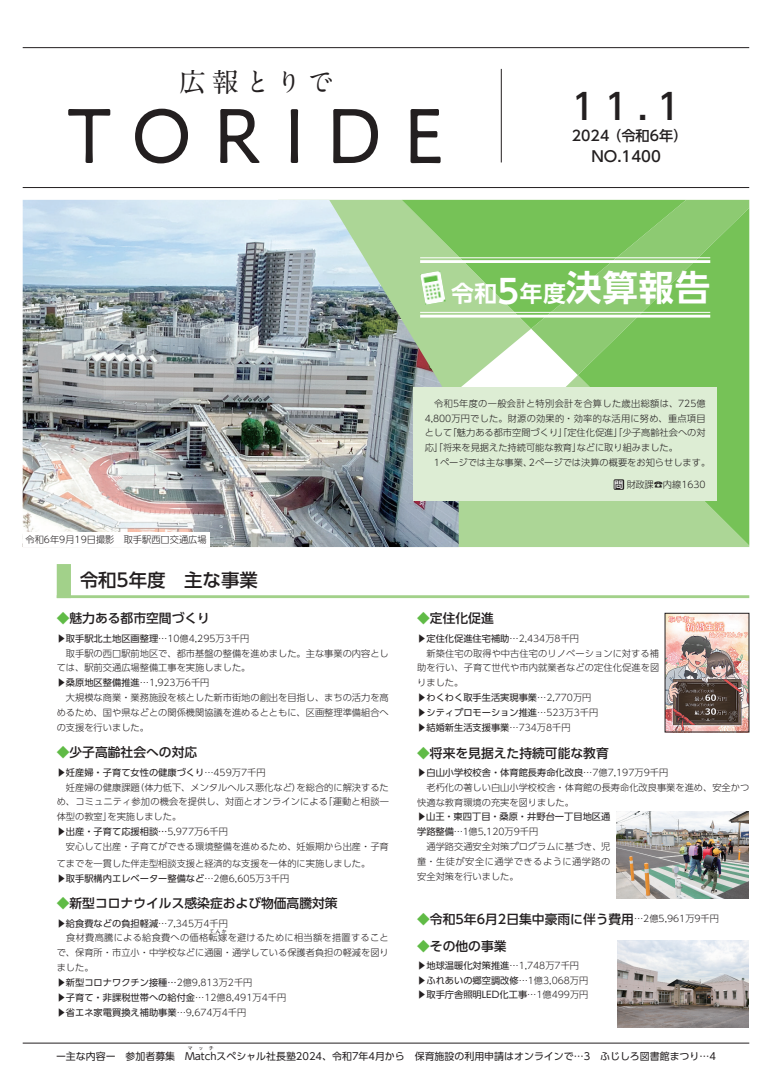
<style>
.page{position:relative;width:772px;height:1086px;background:#fff}
.page>*{position:absolute;margin:0;border:0;box-sizing:border-box;transform-origin:0 0}
.t1{font:77.7px "PA1 Gothic Std";letter-spacing:.28em;color:#231f20}
.t2{font:500 35.4px "UD Shin Go Pro";color:#231f20}
.t3{font:700 27px "A1 Mincho Std";letter-spacing:.18em;color:#231f20}
.t4{font:700 22.7px "UD Shin Go Pro De";color:#fff}
.t5{font:500 18.4px "UD Shin Go Pro";color:#231f20}
.t6{font:500 14.9px "UD Shin Go Pro";color:#231f20}
.t7{font:500 14.2px "UD Shin Go Pro";color:#231f20}
.t8{font:500 12.8px "UD Shin Go Pro";color:#231f20}
.t9{font:9.9px "UD Shin Go Pro";color:#231f20}
.t10{font:300 9.2px/14.9px "UD Shin Go Pro";color:#231f20}
.t11{font:300 9.2px/14.9px "UD Shin Go Pro";letter-spacing:.03em;color:#231f20}
.t12{font:5px "UD Shin Go Pro";color:#231f20}
.t13{font:300 4.6px "UD Shin Go Pro";color:#231f20}
.s1{font-size:32.7px}
.s2{font-size:35.4px}
.s3{color:#60bb46}
.s4{font-weight:400}
.s5{font-weight:500;color:#fff}
.s6{font-weight:300;font-size:9.2px}
</style>
<div class="page">
<hr style="left:23px;top:1042px;width:725px;height:1px;background:#231f20">
<div style="left:458px;top:200px;width:227px;height:8px;background:#76c257"></div>
<svg style="left:458px;top:208px;width:290px;height:339px;background:#a0d38a"></svg>
<svg style="left:577px;top:208px;width:171px;height:337px;background:#85c769"></svg>
<hr style="left:23px;top:47px;width:725px;height:1px;background:#231f20">
<hr style="left:23px;top:187px;width:725px;height:1px;background:#231f20">
<hr style="left:500px;top:69px;width:1px;height:93px;background:#231f20">
<hr style="left:57px;top:595px;width:691px;height:3px;background:#a2d18a">
<div style="left:57px;top:564px;width:14px;height:34px;background:#a2d18a"></div>
<img style="left:617px;top:940px;width:131px;height:87px">
<img style="left:616px;top:811px;width:131px;height:87px">
<img style="left:23px;top:200px;width:435px;height:347px">
<hr style="left:420px;top:312px;width:289px;height:1px;background:#fff">
<hr style="left:420px;top:315px;width:289px;height:2px;background:#fff">
<img style="left:420px;top:271px;width:25px;height:34px">
<hr style="left:420px;top:257px;width:289px;height:1px;background:#fff">
<hr style="left:420px;top:260px;width:289px;height:3px;background:#fff">
<div style="left:413px;top:387px;width:303px;height:114px;background:#ddedd4"></div>
<div style="left:613px;top:479px;width:10px;height:11px;background:#231f20"></div>
<div style="left:23px;top:532px;width:186px;height:15px;background:#fff"></div>
<img style="left:666px;top:615px;width:80px;height:115px">
<h3 class="t3" style="left:179px;top:60px;width:156px">広報とりで</h3>
<h1 class="t1" style="left:65px;top:90px;width:381px">TORIDE</h1>
<h2 class="t2" style="left:571px;top:77px;width:110px">11.1</h2>
<h3 class="t7" style="left:571px;top:124px;width:117px">2024（令和6年）</h3>
<h3 class="t6" style="left:591px;top:144px;width:71px">NO.1400</h3>
<h3 class="t4" style="left:451px;top:275px;width:260px">令和<span class="s1">5</span>年度<span class="s2">決算報告</span></h3>
<p class="t10" style="left:26px;top:532px;width:182px">令和6年9月19日撮影　取手駅西口交通広場</p>
<h3 class="t5" style="left:80px;top:565px;width:179px">令和5年度　主な事業</h3>
<h3 class="t8" style="left:57px;top:608px;width:155px"><span class="s3">◆</span>魅力ある都市空間づくり</h3>
<p class="t10" style="left:57px;top:630px;width:333px"><span class="s4">▶取手駅北土地区画整理</span>…10億4,295万3千円<br>　取手駅の西口駅前地区で、都市基盤の整備を進めました。主な事業の内容としては、駅前交通広場整備工事を実施しました。<br><span class="s4">▶桑原地区整備推進</span>…1,923万6千円<br>　大規模な商業・業務施設を核とした新市街地の創出を目指し、まちの活力を高めるため、国や県などとの関係機関協議を進めるとともに、区画整理準備組合への支援を行いました。</p>
<h3 class="t8" style="left:57px;top:742px;width:142px"><span class="s3">◆</span>少子高齢社会への対応</h3>
<p class="t10" style="left:57px;top:764px;width:333px"><span class="s4">▶妊産婦・子育て女性の健康づくり</span>…459万7千円<br>　妊産婦の健康課題（体力低下、メンタルヘルス悪化など）を総合的に解決するため、コミュニティ参加の機会を提供し、対面とオンラインによる「運動と相談一体型の教室」を実施しました。<br><span class="s4">▶出産・子育て応援相談…</span>5,977万6千円<br>　安心して出産・子育てができる環境整備を進めるため、妊娠期から出産・子育</p>
<p class="t10" style="left:57px;top:855px;width:315px;line-height:15.2px">てまでを一貫した伴走型相談支援と経済的な支援を一体的に実施しました。<span class="s4">▶取手駅構内エレベーター整備など</span>…2億6,605万3千円</p>
<h3 class="t8" style="left:57px;top:893px;width:282px"><span class="s3">◆</span>新型コロナウイルス感染症および物価高騰対策</h3>
<p class="t11" style="left:57px;top:915px;width:333px">▶<span class="s4">給食費などの負担軽減</span>…7,345万4千円<br>　食材費高騰による給食費への価格転嫁を避けるために相当額を措置すること</p>
<p class="t13" style="left:209px;top:927px;width:19px">てんか</p>
<p class="t10" style="left:57px;top:945px;width:333px">で、保育所・市立小・中学校などに通園・通学している保護者負担の軽減を図りました。<br><span class="s4">▶新型コロナワクチン接種…</span>2億9,813万2千円<br><span class="s4">▶子育て・非課税世帯への給付金</span>…12億8,491万4千円<br><span class="s4">▶省エネ家電買換え補助事業</span>…9,674万4千円</p>
<p class="t10" style="left:424px;top:395px;width:287px">　令和5年度の一般会計と特別会計を合算した歳出総額は、725億4,800万円でした。財源の効果的・効率的な活用に努め、重点項目として「魅力ある都市空間づくり」「定住化促進」「少子高齢社会への対応」「将来を見据えた持続可能な教育」などに取り組みました。<br>　1ページでは主な事業、2ページでは決算の概要をお知らせします。</p>
<p class="t10" style="left:614px;top:477px;width:93px"><span class="s5">問</span> 財政課☎内線1630</p>
<h3 class="t8" style="left:417px;top:608px;width:78px"><span class="s3">◆</span>定住化促進</h3>
<p class="t10" style="left:417px;top:630px;width:243px"><span class="s4">▶定住化促進住宅補助</span>…2,434万8千円<br>　新築住宅の取得や中古住宅のリノベーションに対する補助を行い、子育て世代や市内就業者などの定住化促進を図りました。<br><span class="s4">▶わくわく取手生活実現事業</span>…2,770万円<br><span class="s4">▶シティプロモーション推進</span>…523万3千円<br><span class="s4">▶結婚新生活支援事業</span>…734万8千円</p>
<h3 class="t8" style="left:417px;top:742px;width:193px"><span class="s3">◆</span>将来を見据えた持続可能な教育</h3>
<p class="t10" style="left:417px;top:764px;width:333px"><span class="s4">▶白山小学校校舎・体育館長寿命化改良</span>…7億7,197万9千円<br>　老朽化の著しい白山小学校校舎・体育館の長寿命化改良事業を進め、安全かつ快適な教育環境の充実を図りました。</p>
<p class="t10" style="left:416px;top:809px;width:195px"><span class="s4">▶山王・東四丁目・桑原・井野台一丁目地区通学路整備</span>…1億5,120万9千円<br>　通学路交通安全対策プログラムに基づき、児童・生徒が安全に通学できるように通学路の安全対策を行いました。</p>
<h3 class="t8" style="left:417px;top:908px;width:303px"><span class="s3">◆</span>令和5年6月2日集中豪雨に伴う費用<span class="s6">…2億5,961万9千円</span></h3>
<h3 class="t8" style="left:417px;top:935px;width:91px"><span class="s3">◆</span>その他の事業</h3>
<p class="t10" style="left:417px;top:957px;width:173px;text-align:justify">▶<span class="s4">地球温暖化対策推進</span>…1,748万7千円　▶<span class="s4">ふれあいの郷空調改修</span>…1億3,068万円▶<span class="s4">取手庁舎照明LED化工事</span>…1億499万円</p>
<p class="t12" style="left:188px;top:1044px;width:27px">マッチ</p>
<p class="t9" style="left:56px;top:1047px;width:661px">ー主な内容ー　参加者募集　Matchスペシャル社長塾2024、令和7年4月から　保育施設の利用申請はオンラインで…3　ふじしろ図書館まつり…4</p>
</div>
